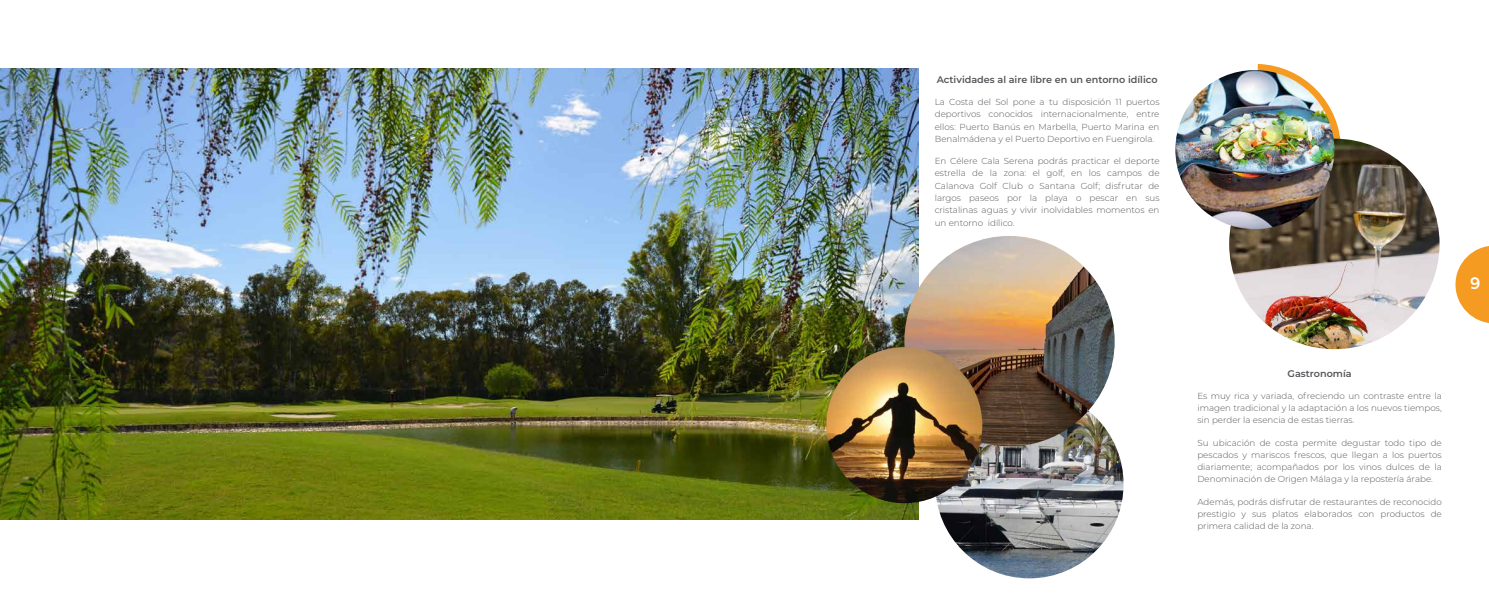
<style>
.page{position:relative;width:1489px;height:596px;background:#fff}
.page>*{position:absolute;margin:0;border:0;box-sizing:border-box;transform-origin:0 0}
.t1{font:500 16.62px "Montserrat";color:#fff}
.t2{font:600 9.62px "Montserrat";color:#55565a}
.t3{font:300 8.75px/12.2px "Montserrat";color:#5a585b;text-align:justify}
</style>
<div class="page">
<svg style="left:1257px;top:64px;width:83px;height:74px"></svg>
<img style="left:935px;top:389px;width:188px;height:189px;border-radius:94px">
<img style="left:0;top:68px;width:918px;height:450px">
<img style="left:1229px;top:138px;width:210px;height:211px;border-radius:105px">
<img style="left:904px;top:236px;width:210px;height:210px;border-radius:105px">
<img style="left:826px;top:347px;width:156px;height:156px;border-radius:78px">
<img style="left:1175px;top:70px;width:159px;height:159px;border-radius:79px">
<svg style="left:1455px;top:246px;width:33px;height:77px"></svg>
<p class="t2" style="left:936px;top:73px;width:222px">Actividades al aire libre en un entorno idílico</p>
<p class="t3" style="left:934px;top:96px;width:226px">La Costa del Sol pone a tu disposición 11 puertos deportivos conocidos internacionalmente, entre ellos: Puerto Banús en Marbella, Puerto Marina en Benalmádena y el Puerto Deportivo en Fuengirola.</p>
<p class="t3" style="left:934px;top:154px;width:226px">En Célere Cala Serena podrás practicar el deporte estrella de la zona: el golf, en los campos de Calanova Golf Club o Santana Golf; disfrutar de largos paseos por la playa o pescar en sus cristalinas aguas y vivir inolvidables momentos en un entorno idílico.</p>
<h1 class="t1" style="left:1469px;top:270px;width:12px">9</h1>
<p class="t2" style="left:1287px;top:366px;width:66px">Gastronomía</p>
<p class="t3" style="left:1197px;top:389px;width:246px">Es muy rica y variada, ofreciendo un contraste entre la imagen tradicional y la adaptación a los nuevos tiempos, sin perder la esencia de estas tierras.</p>
<p class="t3" style="left:1197px;top:436px;width:246px">Su ubicación de costa permite degustar todo tipo de pescados y mariscos frescos, que llegan a los puertos diariamente; acompañados por los vinos dulces de la Denominación de Origen Málaga y la repostería árabe.</p>
<p class="t3" style="left:1197px;top:494px;width:246px">Además, podrás disfrutar de restaurantes de reconocido prestigio y sus platos elaborados con productos de primera calidad de la zona.</p>
</div>
